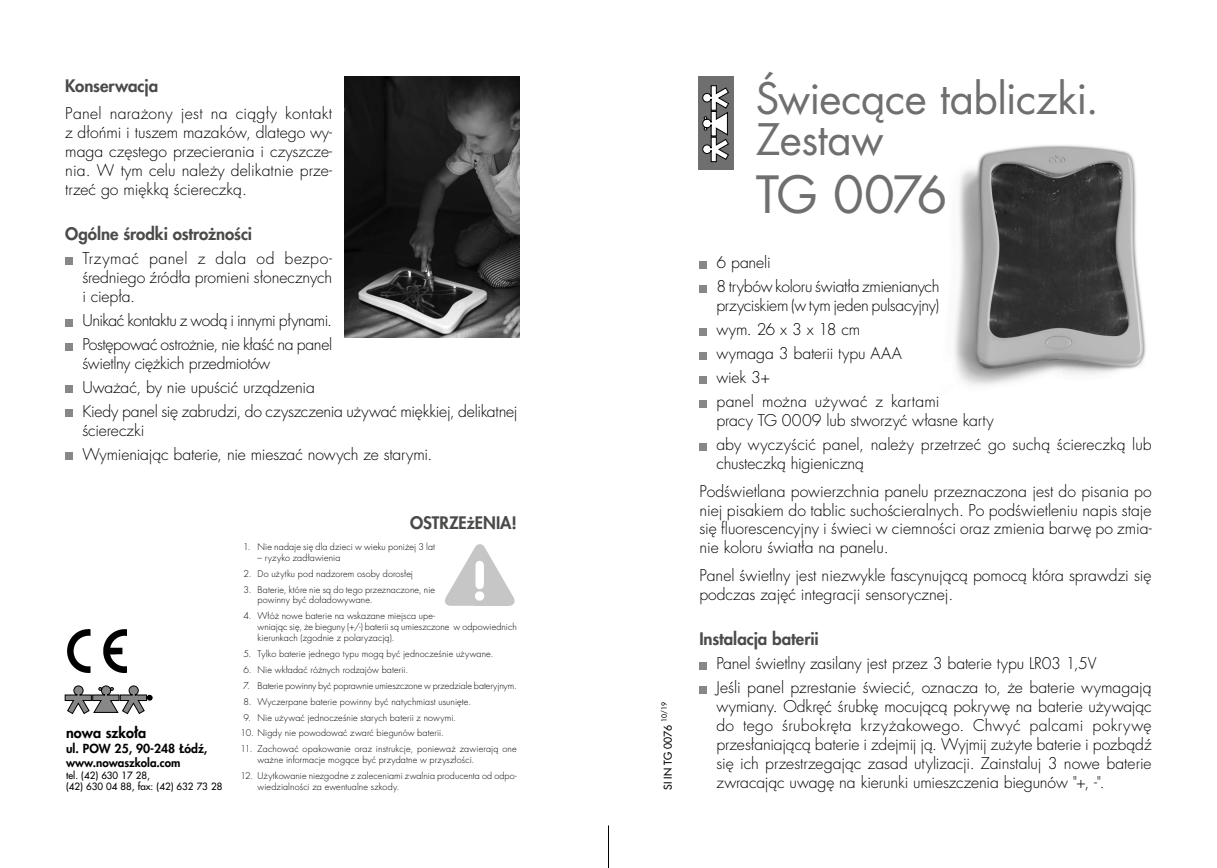
<style>
.page{position:relative;width:1217px;height:868px;background:#fff}
.page>*{position:absolute;margin:0;border:0;box-sizing:border-box;transform-origin:0 0}
.t1{font:49.95px "Futura LTS Book";letter-spacing:-.055em;color:#706f6f}
.t2{font:42.3px/40.5px "Futura LTS Book";letter-spacing:-.01em;color:#706f6f}
.t3{font:800 16.8px "Futura LTS";letter-spacing:-.005em;color:#4a4a49}
.t4{font:300 15.75px/18.9px "Futura LTS";color:#000}
.t5{font:300 15.75px/24px "Futura LTS";letter-spacing:-.025em;color:#000}
.t6{font:300 15.75px/24px "Futura LTS";letter-spacing:-.02em;color:#000}
.t7{font:800 14.4px "Futura LTS";color:#000}
.t8{font:800 12.15px "Futura LTS";color:#000}
.t9{font:800 11.55px "Futura LTS";color:#000}
.t10{font:10.5px "Futura LTS";color:#000}
.t11{font:9.75px/11.7px "Futura LTS";color:#000}
.t12{font:300 9px/10.8px "Futura LTS";letter-spacing:.01em;color:#000}
.t13{font:6.9px "Futura LTS";color:#000}
</style>
<div class="page">
<hr style="left:608px;top:825px;width:1px;height:42px;background:#000">
<div style="left:699px;top:261px;width:7px;height:7px;background:#878787"></div>
<div style="left:699px;top:285px;width:7px;height:7px;background:#878787"></div>
<div style="left:699px;top:328px;width:7px;height:7px;background:#878787"></div>
<div style="left:699px;top:352px;width:7px;height:7px;background:#878787"></div>
<div style="left:699px;top:376px;width:7px;height:7px;background:#878787"></div>
<div style="left:699px;top:400px;width:7px;height:7px;background:#878787"></div>
<div style="left:699px;top:443px;width:7px;height:7px;background:#878787"></div>
<div style="left:699px;top:662px;width:7px;height:7px;background:#878787"></div>
<div style="left:699px;top:686px;width:7px;height:7px;background:#878787"></div>
<div style="left:697px;top:77px;width:36px;height:93px;background:#706f6f"></div>
<svg style="left:702px;top:85px;width:26px;height:77px"></svg>
<img style="left:67px;top:629px;width:59px;height:43px">
<svg style="left:65px;top:685px;width:87px;height:29px"></svg>
<img style="left:954px;top:145px;width:192px;height:240px">
<div style="left:65px;top:257px;width:8px;height:7px;background:#878787"></div>
<div style="left:65px;top:319px;width:8px;height:7px;background:#878787"></div>
<div style="left:65px;top:343px;width:8px;height:7px;background:#878787"></div>
<div style="left:65px;top:386px;width:8px;height:7px;background:#878787"></div>
<div style="left:65px;top:410px;width:8px;height:7px;background:#878787"></div>
<div style="left:65px;top:452px;width:8px;height:8px;background:#878787"></div>
<img style="left:345px;top:77px;width:174px;height:260px">
<img style="left:445px;top:544px;width:70px;height:62px">
<p class="t3" style="left:65px;top:74px;width:94px">Konserwacja</p>
<p class="t4" style="left:65px;top:104px;width:268px;text-align:justify">Panel narażony jest na ciągły kontakt z dłońmi i tuszem mazaków, dlatego wy&shy;maga częstego przecierania i czyszcze&shy;nia. W tym celu należy delikatnie prze&shy;trzeć go miękką ściereczką.</p>
<p class="t3" style="left:65px;top:223px;width:188px">Ogólne środki ostrożności</p>
<p class="t4" style="left:82px;top:249px;width:251px;text-align:justify">Trzymać panel z dala od bezpo&shy;średniego źródła promieni słonecznych i ciepła.</p>
<p class="t5" style="left:82px;top:309px;width:251px">Unikać kontaktu z wodą i innymi płynami.<br>Postępować ostrożnie, nie kłaść na panel</p>
<p class="t4" style="left:82px;top:351px;width:436px;line-height:24px">świetlny ciężkich przedmiotów<br>Uważać, by nie upuścić urządzenia<br>Kiedy panel się zabrudzi, do czyszczenia używać miękkiej, delikatnej</p>
<p class="t4" style="left:82px;top:418px;width:351px;line-height:24px">ściereczki<br>Wymieniając baterie, nie mieszać nowych ze starymi.</p>
<p class="t7" style="left:66px;top:723px;width:82px">nowa szko³a</p>
<p class="t8" style="left:66px;top:740px;width:143px">ul. POW 25, 90-248 £ódŸ,</p>
<p class="t9" style="left:66px;top:754px;width:116px">www.nowaszkola.com</p>
<p class="t11" style="left:66px;top:769px;width:158px">tel. (42) 630 17 28,<br>(42) 630 04 88, fax: (42) 632 73 28</p>
<p class="t3" style="left:410px;top:511px;width:108px">OSTRZE¿ENIA!</p>
<p class="t12" style="left:243px;top:541px;width:193px">1. Nie nadaje siê dla dzieci w wieku poni¿ej 3 lat</p>
<p class="t12" style="left:257px;top:552px;width:84px">– ryzyko zad³awienia</p>
<p class="t12" style="left:243px;top:568px;width:171px">2. Do u¿ytku pod nadzorem osoby doros³ej</p>
<p class="t12" style="left:257px;top:584px;width:179px;text-indent:-14px">3. Baterie, które nie s¹ do tego przeznaczone, nie powinny byæ do³adowywane.</p>
<p class="t12" style="left:257px;top:610px;width:261px;text-indent:-14px">4. W³ó¿ nowe baterie na wskazane miejsca upe-<br>wniaj¹c siê, ¿e bieguny (+/-) baterii s¹ umieszczone w odpowiednich kierunkach (zgodnie z polaryzacją).</p>
<p class="t12" style="left:243px;top:648px;width:251px">5. Tylko baterie jednego typu mog¹ byæ jednoczeœnie u¿ywane.</p>
<p class="t12" style="left:243px;top:664px;width:166px">6. Nie wk³adaæ ró¿nych rodzajów baterii.</p>
<p class="t12" style="left:243px;top:680px;width:275px">7. Baterie powinny byæ poprawnie umieszczone w przedziale bateryjnym.</p>
<p class="t12" style="left:243px;top:696px;width:229px">8. Wyczerpane baterie powinny byæ natychmiast usuniête.</p>
<p class="t12" style="left:243px;top:712px;width:214px">9. Nie u¿ywaæ jednoczeœnie starych baterii z nowymi.</p>
<p class="t12" style="left:240px;top:727px;width:205px">10. Nigdy nie powodowaæ zwaræ biegunów baterii.</p>
<p class="t12" style="left:257px;top:743px;width:261px;text-indent:-17px">11. Zachowaæ opakowanie oraz instrukcje, poniewa¿ zawieraj¹ one wa¿ne informacje mog¹ce byæ przydatne w przysz³oœci.</p>
<p class="t12" style="left:257px;top:770px;width:261px;text-indent:-17px">12. U¿ytkowanie niezgodne z zaleceniami zwalnia producenta od odpo&shy;wiedzialnoœci za ewentualne szkody.</p>
<p class="t13" style="left:659px;top:721px;width:21px;rotate:-90deg">10/19</p>
<p class="t10" style="left:660px;top:789px;width:67px;rotate:-90deg">SI IN TG 0076</p>
<h2 class="t2" style="left:755px;top:79px;width:344px">Świecące tabliczki.<br>Zestaw</h2>
<h1 class="t1" style="left:755px;top:163px;width:193px">TG 0076</h1>
<p class="t6" style="left:716px;top:251px;width:224px">6 paneli<br>8 trybów koloru światła zmienianych</p>
<p class="t4" style="left:716px;top:294px;width:224px;line-height:24px">przyciskiem (w tym jeden pulsacyjny) wym. 26 x 3 x 18 cm<br>wymaga 3 baterii typu AAA<br>wiek 3+<br>panel można używać z kartami</p>
<p class="t4" style="left:716px;top:409px;width:436px;line-height:24px">pracy TG 0009 lub stworzyć własne karty<br>aby wyczyścić panel, należy przetrzeć go suchą ściereczką lub</p>
<p class="t4" style="left:699px;top:450px;width:453px;line-height:27.5px;text-indent:17px">chusteczką higieniczną<br>Podświetlana powierzchnia panelu przeznaczona jest do pisania po</p>
<p class="t4" style="left:699px;top:500px;width:453px;text-align:justify">niej pisakiem do tablic suchościeralnych. Po podświetleniu napis staje się fluorescencyjny i świeci w ciemności oraz zmienia barwę po zmia&shy;nie koloru światła na panelu.</p>
<p class="t4" style="left:699px;top:566px;width:453px">Panel świetlny jest niezwykle fascynującą pomocą która sprawdzi się podczas zajęć integracji sensorycznej.</p>
<p class="t3" style="left:699px;top:628px;width:121px">Instalacja baterii</p>
<p class="t4" style="left:716px;top:652px;width:436px;line-height:24px">Panel świetlny zasilany jest przez 3 baterie typu LR03 1,5V<br>Jeśli panel pzrestanie świecić, oznacza to, że baterie wymagają</p>
<p class="t4" style="left:716px;top:697px;width:436px;text-align:justify">wymiany. Odkręć śrubkę mocującą pokrywę na baterie używając do tego śrubokręta krzyżakowego. Chwyć palcami pokrywę przesłaniającą baterie i zdejmij ją. Wyjmij zużyte baterie i pozbądź się ich przestrzegając zasad utylizacji. Zainstaluj 3 nowe baterie zwracając uwagę na kierunki umieszczenia biegunów "+, -".</p>
</div>
